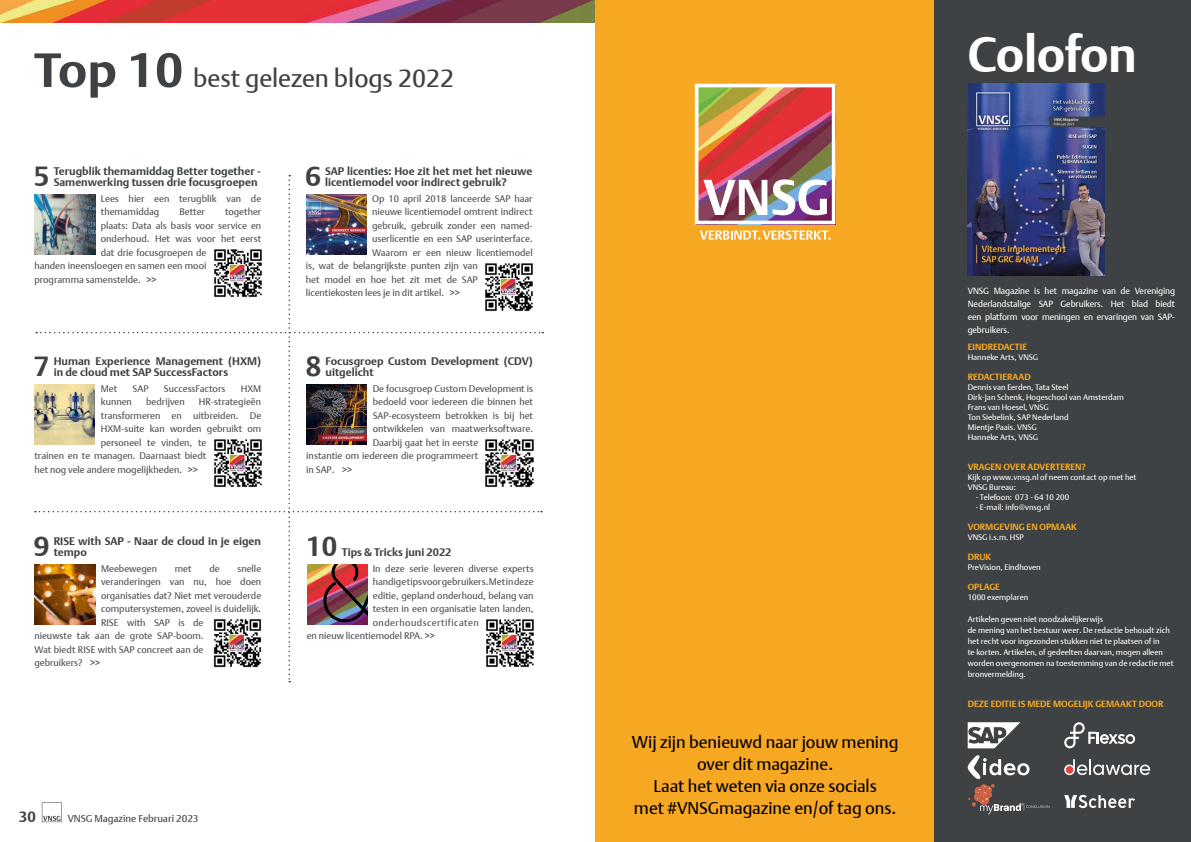
<style>
.page{position:relative;width:1191px;height:842px;background:#fff}
.page>*{position:absolute;margin:0;border:0;box-sizing:border-box;transform-origin:0 0}
.t1{font:700 50px "Agis Argo";letter-spacing:-.01em;color:#fff}
.t2{font:700 27.6px "Agis Argo";color:#3e4244}
.t3{font:25px "Agis Argo";color:#3e4244}
.t4{font:17px/22px "Agis Argo";color:#000;text-align:center}
.t5{font:700 15px "Agis Argo";color:#3e4244}
.t6{font:700 11px/11px "Agis Argo";color:#3e4244}
.t7{font:10px "Agis Argo";color:#3e4244}
.t8{font:9.5px/13.5px "Agis Argo";color:#4d4f51}
.t9{font:9.5px "Agis Argo";letter-spacing:.045em;color:#4d4f51}
.t10{font:9px/13px "Agis Argo";letter-spacing:-.01em;color:#fff;text-align:justify}
.t11{font:700 9px "Agis Argo";color:#f7a823}
.t12{font:8px/10px "Agis Argo";color:#fff}
.s1{font-weight:700;font-size:47.5px}
</style>
<div class="page">
<svg style="left:42px;top:802px;width:20px;height:20px"></svg>
<img style="left:0;top:0;width:595px;height:23px">
<svg style="left:35px;top:175px;width:508px;height:507px"></svg>
<div style="left:595px;top:0;width:339px;height:842px;background:#f7a823"></div>
<div style="left:934px;top:0;width:257px;height:842px;background:#3e4244"></div>
<svg style="left:700px;top:230px;width:130px;height:10px"></svg>
<img style="left:695px;top:84px;width:140px;height:140px">
<img style="left:967px;top:84px;width:137px;height:191px">
<svg style="left:967px;top:722px;width:53px;height:26px"></svg>
<svg style="left:1064px;top:759px;width:86px;height:16px"></svg>
<div style="left:1066px;top:766px;width:7px;height:7px;background:#e8423b;border-radius:50%"></div>
<svg style="left:1064px;top:722px;width:71px;height:26px"></svg>
<svg style="left:1064px;top:795px;width:71px;height:13px"></svg>
<svg style="left:967px;top:755px;width:82px;height:59px"></svg>
<img style="left:35px;top:384px;width:60px;height:60px">
<img style="left:212px;top:437px;width:51px;height:51px">
<img style="left:484px;top:437px;width:51px;height:51px">
<img style="left:306px;top:384px;width:61px;height:60px">
<img style="left:483px;top:261px;width:51px;height:51px">
<img style="left:306px;top:194px;width:60px;height:60px">
<img style="left:35px;top:564px;width:60px;height:60px">
<img style="left:484px;top:617px;width:51px;height:51px">
<h3 class="t3" style="left:34px;top:62px;width:421px"><span class="s1">Top 10</span> best gelezen blogs 2022</h3>
<h2 class="t2" style="left:305px;top:159px;width:17px">6</h2>
<p class="t6" style="left:54px;top:165px;width:209px">Terugblik themamiddag Better together -<br>Samenwerking tussen drie focusgroepen</p>
<p class="t6" style="left:325px;top:165px;width:209px">SAP licenties: Hoe zit het met het nieuwe licentiemodel voor indirect gebruik?</p>
<p class="t8" style="left:101px;top:191px;width:162px">Lees hier een terugblik van de themamiddag</p>
<h2 class="t2" style="left:34px;top:159px;width:17px">5</h2>
<p class="t8" style="left:372px;top:191px;width:162px">Op 10 april 2018 lanceerde SAP haar</p>
<p class="t8" style="left:372px;top:205px;width:162px">nieuwe licentiemodel omtrent indirect</p>
<p class="t8" style="left:372px;top:218px;width:162px">gebruik, gebruik zonder een named-</p>
<p class="t8" style="left:372px;top:232px;width:162px">userlicentie en een SAP userinterface.</p>
<p class="t8" style="left:372px;top:245px;width:162px">Waarom er een nieuw licentiemodel</p>
<p class="t8" style="left:306px;top:259px;width:173px">is, wat de belangrijkste punten zijn van</p>
<p class="t8" style="left:306px;top:272px;width:173px">het model en hoe het zit met de SAP</p>
<p class="t8" style="left:306px;top:286px;width:155px">licentiekosten lees je in dit artikel. &gt;&gt;</p>
<p class="t8" style="left:179px;top:205px;width:27px">Better</p>
<p class="t8" style="left:225px;top:205px;width:38px">together</p>
<p class="t8" style="left:101px;top:218px;width:162px">plaats: Data als basis voor service en</p>
<p class="t8" style="left:101px;top:232px;width:162px">onderhoud. Het was voor het eerst</p>
<p class="t8" style="left:101px;top:245px;width:107px">dat drie focusgroepen de</p>
<p class="t8" style="left:34px;top:259px;width:173px">handen ineensloegen en samen een mooi</p>
<p class="t8" style="left:34px;top:272px;width:124px">programma samenstelde. &gt;&gt;</p>
<h2 class="t2" style="left:34px;top:349px;width:17px">7</h2>
<h2 class="t2" style="left:306px;top:349px;width:17px">8</h2>
<p class="t6" style="left:54px;top:356px;width:209px">Human Experience Management (HXM) in de cloud met SAP SuccessFactors</p>
<p class="t6" style="left:325px;top:356px;width:209px">Focusgroep Custom Development (CDV) uitgelicht</p>
<p class="t8" style="left:101px;top:382px;width:18px">Met</p>
<p class="t8" style="left:133px;top:382px;width:17px">SAP</p>
<p class="t8" style="left:164px;top:382px;width:63px">SuccessFactors</p>
<p class="t8" style="left:241px;top:382px;width:22px">HXM</p>
<p class="t8" style="left:101px;top:395px;width:33px">kunnen</p>
<p class="t8" style="left:146px;top:395px;width:40px">bedrijven</p>
<p class="t8" style="left:199px;top:395px;width:64px">HR-strategieën</p>
<p class="t8" style="left:101px;top:409px;width:162px">transformeren en uitbreiden. De</p>
<p class="t8" style="left:101px;top:422px;width:162px">HXM-suite kan worden gebruikt om</p>
<p class="t8" style="left:101px;top:436px;width:107px">personeel te vinden, te</p>
<p class="t8" style="left:34px;top:449px;width:173px">trainen en te managen. Daarnaast biedt</p>
<p class="t8" style="left:34px;top:463px;width:165px">het nog vele andere mogelijkheden. &gt;&gt;</p>
<p class="t8" style="left:373px;top:382px;width:162px">De focusgroep Custom Development is</p>
<p class="t8" style="left:373px;top:395px;width:162px">bedoeld voor iedereen die binnen het</p>
<p class="t8" style="left:373px;top:409px;width:162px">SAP-ecosysteem betrokken is bij het</p>
<p class="t8" style="left:373px;top:422px;width:162px">ontwikkelen van maatwerksoftware.</p>
<p class="t8" style="left:373px;top:436px;width:107px">Daarbij gaat het in eerste</p>
<p class="t8" style="left:306px;top:449px;width:173px">instantie om iedereen die programmeert</p>
<p class="t8" style="left:306px;top:463px;width:47px">in SAP. &gt;&gt;</p>
<h2 class="t2" style="left:34px;top:529px;width:17px">9</h2>
<h2 class="t2" style="left:306px;top:529px;width:32px">10</h2>
<p class="t6" style="left:54px;top:536px;width:209px">RISE with SAP - Naar de cloud in je eigen tempo</p>
<p class="t6" style="left:342px;top:547px;width:111px">Tips &amp; Tricks juni 2022</p>
<p class="t8" style="left:101px;top:561px;width:57px">Meebewegen</p>
<p class="t8" style="left:175px;top:561px;width:18px">met</p>
<p class="t8" style="left:209px;top:561px;width:12px">de</p>
<p class="t8" style="left:237px;top:561px;width:25px">snelle</p>
<p class="t8" style="left:101px;top:575px;width:162px">veranderingen van nu, hoe doen</p>
<p class="t8" style="left:101px;top:588px;width:162px">organisaties dat? Niet met verouderde</p>
<p class="t8" style="left:101px;top:602px;width:162px">computersystemen, zoveel is duidelijk.</p>
<p class="t8" style="left:101px;top:615px;width:104px">RISE with SAP is de</p>
<p class="t8" style="left:34px;top:629px;width:171px">nieuwste tak aan de grote SAP-boom.</p>
<p class="t8" style="left:34px;top:642px;width:171px">Wat biedt RISE with SAP concreet aan de</p>
<p class="t8" style="left:34px;top:656px;width:67px">gebruikers? &gt;&gt;</p>
<p class="t8" style="left:373px;top:561px;width:162px">In deze serie leveren diverse experts</p>
<p class="t8" style="left:373px;top:575px;width:162px">handige tips voor gebruikers. Met in deze</p>
<p class="t8" style="left:373px;top:588px;width:162px">editie, gepland onderhoud, belang van</p>
<p class="t8" style="left:373px;top:602px;width:162px">testen in een organisatie laten landen,</p>
<p class="t9" style="left:373px;top:616px;width:107px">onderhoudscertificaten</p>
<p class="t8" style="left:307px;top:629px;width:129px">en nieuw licentiemodel RPA. &gt;&gt;</p>
<h3 class="t5" style="left:19px;top:807px;width:18px">30</h3>
<p class="t7" style="left:68px;top:812px;width:132px">VNSG Magazine Februari 2023</p>
<h1 class="t1" style="left:967px;top:22px;width:171px">Colofon</h1>
<h3 class="t4" style="left:632px;top:731px;width:268px">Wij zijn benieuwd naar jouw mening over dit magazine.<br>Laat het weten via onze socials<br>met #VNSGmagazine en/of tag ons.</h3>
<p class="t10" style="left:967px;top:284px;width:209px">VNSG Magazine is het magazine van de Vereniging Nederlandstalige SAP Gebruikers. Het blad biedt een platform voor meningen en ervaringen van SAP&shy;gebruikers.</p>
<p class="t11" style="left:967px;top:341px;width:61px">EINDREDACTIE</p>
<p class="t12" style="left:967px;top:352px;width:72px">Hanneke Arts, VNSG</p>
<p class="t11" style="left:967px;top:371px;width:65px">REDACTIERAAD</p>
<p class="t12" style="left:967px;top:382px;width:158px">Dennis van Eerden, Tata Steel<br>Dirk-Jan Schenk, Hogeschool van Amsterdam<br>Frans van Hoesel, VNSG<br>Ton Siebelink, SAP Nederland<br>Mientje Paais. VNSG<br>Hanneke Arts, VNSG</p>
<p class="t11" style="left:967px;top:461px;width:120px">VRAGEN OVER ADVERTEREN?</p>
<p class="t12" style="left:967px;top:472px;width:170px">Kijk op www.vnsg.nl of neem contact op met het<br>VNSG Bureau:</p>
<p class="t12" style="left:975px;top:492px;width:95px">- Telefoon: 073 - 64 10 200</p>
<p class="t12" style="left:975px;top:502px;width:76px">- E-mail: info@vnsg.nl</p>
<p class="t11" style="left:967px;top:521px;width:111px">VORMGEVING EN OPMAAK</p>
<p class="t12" style="left:967px;top:532px;width:58px">VNSG i.s.m. HSP</p>
<p class="t11" style="left:967px;top:551px;width:25px">DRUK</p>
<p class="t12" style="left:967px;top:562px;width:74px">PreVision, Eindhoven</p>
<p class="t11" style="left:967px;top:581px;width:34px">OPLAGE</p>
<p class="t12" style="left:967px;top:592px;width:62px">1000 exemplaren</p>
<p class="t12" style="left:967px;top:614px;width:207px;line-height:11px">Artikelen geven niet noodzakelijkerwijs<br>de mening van het bestuur weer. De redactie behoudt zich het recht voor ingezonden stukken niet te plaatsen of in<br>te korten. Artikelen, of gedeelten daarvan, mogen alleen worden overgenomen na toestemming van de redactie met bronvermelding.</p>
<p class="t11" style="left:967px;top:698px;width:197px">DEZE EDITIE IS MEDE MOGELIJK GEMAAKT DOOR</p>
</div>
